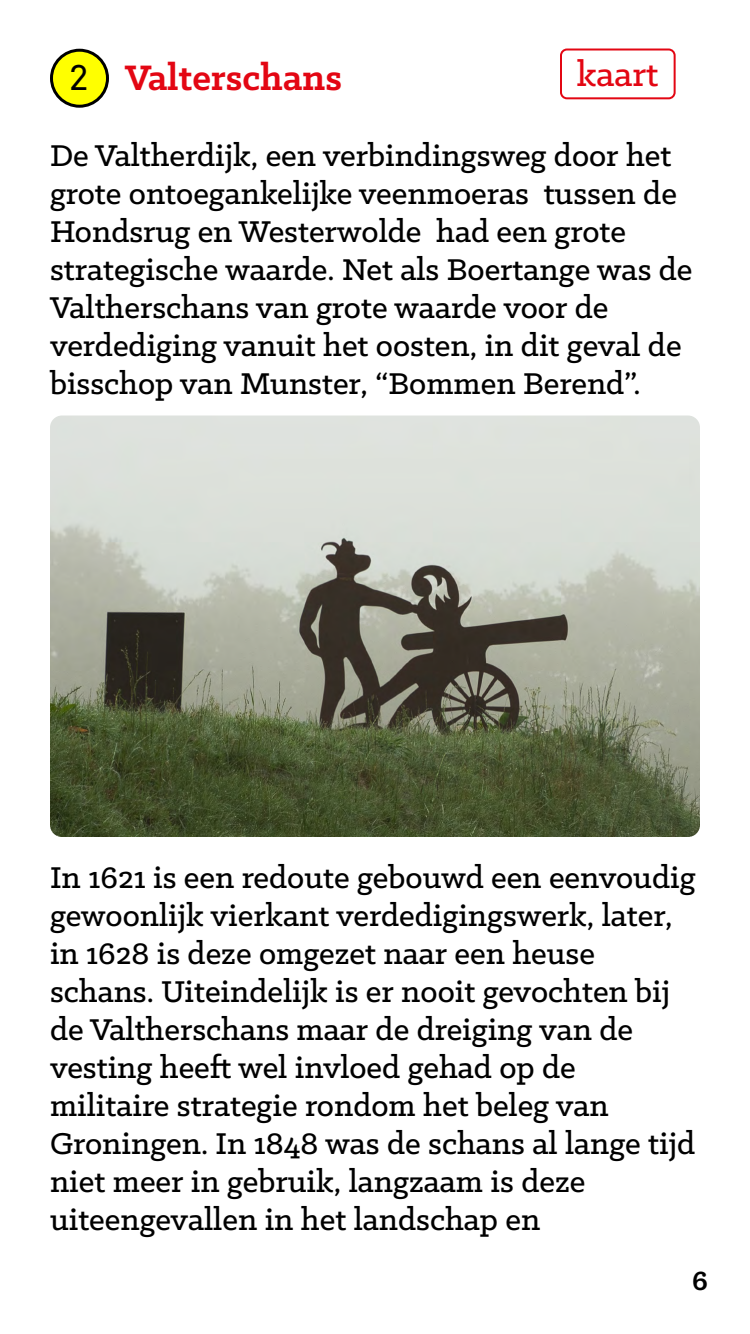
<style>
.page{position:relative;width:750px;height:1334px;background:#fff}
.page>*{position:absolute;margin:0;border:0;box-sizing:border-box;transform-origin:0 0}
.t1{font:700 40px "Klinic Slab";color:#e30613}
.t2{font:500 38px "Klinic Slab";color:#e30613}
.t3{font:500 34px/38px "Klinic Slab";color:#000}
.t4{font:700 30px "Klinic Slab";color:#000}
.s1{font-family:"Akkurat";font-weight:400;font-size:36px;color:#000}
</style>
<div class="page">
<div style="left:52px;top:50px;width:56px;height:56px;background:#ff0;border-radius:50%"></div>
<div style="left:50px;top:49px;width:59px;height:59px;border:3px solid #000;border-radius:50%"></div>
<div style="left:560px;top:49px;width:116px;height:50px;border:2px solid #e30613;border-radius:6px"></div>
<img style="left:50px;top:416px;width:650px;height:421px">
<p class="t1" style="left:69px;top:51px;width:275px"><span class="s1">2</span> Valterschans</p>
<p class="t2" style="left:577px;top:50px;width:83px">kaart</p>
<p class="t3" style="left:50px;top:136px;width:644px">De Valtherdijk, een verbindingsweg door het grote ontoegankelijke veenmoeras tussen de Hondsrug en Westerwolde had een grote strategische waarde. Net als Boertange was de Valtherschans van grote waarde voor de verdediging vanuit het oosten, in dit geval de bisschop van Munster, “Bommen Berend”.</p>
<p class="t3" style="left:50px;top:858px;width:647px">In 1621 is een redoute gebouwd een eenvoudig gewoonlijk vierkant verdedigingswerk, later, in 1628 is deze omgezet naar een heuse schans. Uiteindelijk is er nooit gevochten bij de Valtherschans maar de dreiging van de vesting heeft wel invloed gehad op de militaire strategie rondom het beleg van Groningen. In 1848 was de schans al lange tijd niet meer in gebruik, langzaam is deze uiteengevallen in het landschap en</p>
<p class="t4" style="left:692px;top:1261px;width:17px">6</p>
</div>
